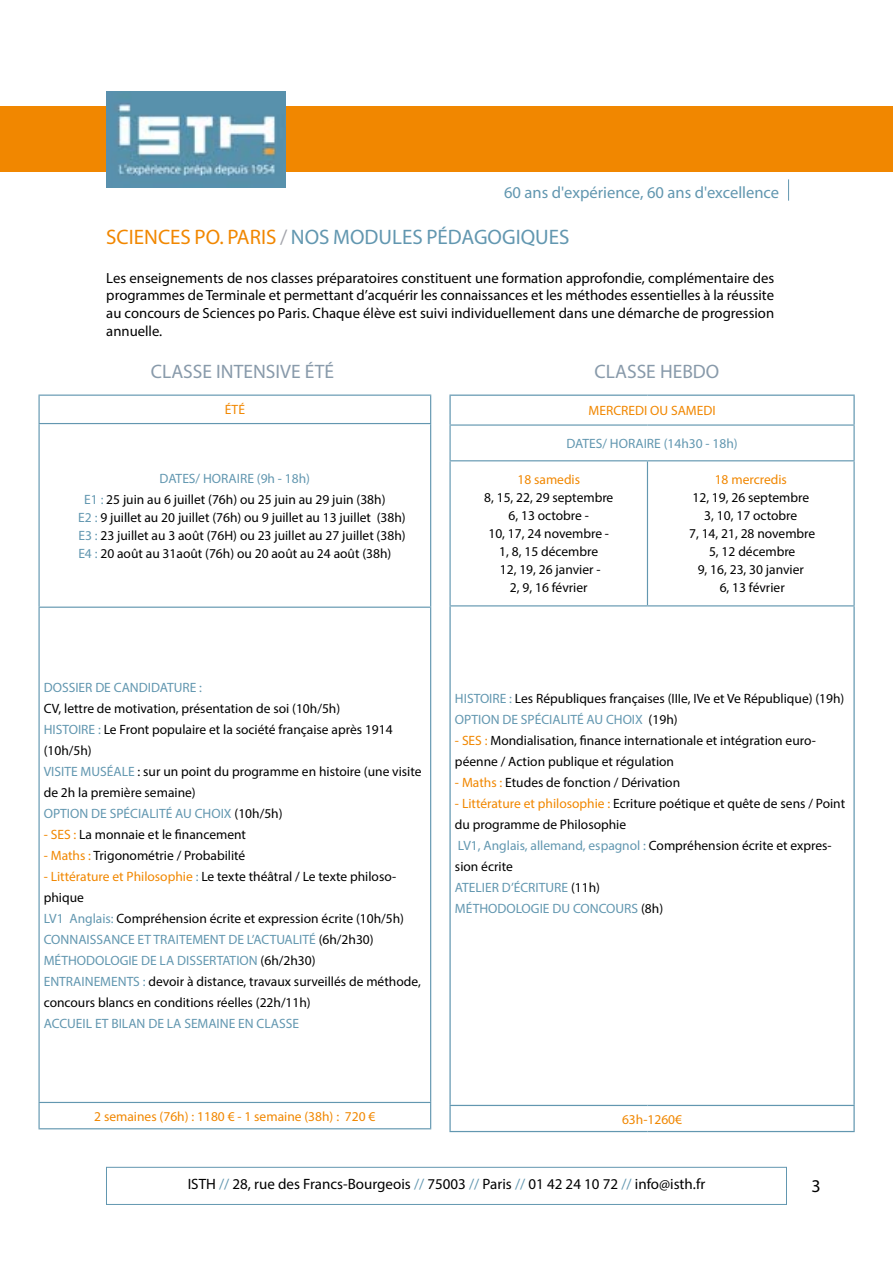
<style>
.page{position:relative;width:893px;height:1263px;background:#fff}
.page>*{position:absolute;margin:0;border:0;box-sizing:border-box;transform-origin:0 0}
.t1{font:21px "Myriad Pro";color:#6297b0}
.t2{font:19.5px "Myriad Pro";color:#889aaa}
.t3{font:18px "Myriad Pro";color:#000}
.t4{font:16.5px "Myriad Pro";color:#6297b0}
.t5{font:15px "Myriad Pro";color:#000}
.t6{font:14.7px/17.7px "Myriad Pro";color:#000;text-align:justify}
.t7{font:13.5px/21px "Myriad Pro";color:#000}
.t8{font:13.5px "Myriad Pro";color:#f18700}
.t9{font:13.5px "Myriad Pro";color:#6297b0}
.s1{color:#f18700}
.s2{color:#a4a5ac}
.s3{color:#6297b0}
</style>
<div class="page">
<div style="left:106px;top:1167px;width:681px;height:37px;border:1px solid #6297b0"></div>
<svg style="left:788px;top:179px;width:1px;height:22px"></svg>
<div style="left:0;top:106px;width:893px;height:66px;background:#f18700"></div>
<img style="left:106px;top:92px;width:180px;height:95px">
<hr style="left:38px;top:395px;width:393px;height:1px;background:#6297b0">
<hr style="left:38px;top:396px;width:2px;height:27px;background:#6297b0">
<svg style="left:430px;top:396px;width:1px;height:27px"></svg>
<hr style="left:38px;top:423px;width:393px;height:1px;background:#6297b0">
<hr style="left:38px;top:424px;width:2px;height:183px;background:#6297b0">
<hr style="left:430px;top:424px;width:1px;height:183px;background:#6297b0">
<hr style="left:38px;top:607px;width:393px;height:1px;background:#6297b0">
<hr style="left:38px;top:608px;width:2px;height:494px;background:#6297b0">
<hr style="left:430px;top:608px;width:1px;height:494px;background:#6297b0">
<hr style="left:38px;top:1102px;width:393px;height:1px;background:#6297b0">
<hr style="left:38px;top:1103px;width:2px;height:25px;background:#6297b0">
<svg style="left:430px;top:1103px;width:1px;height:25px"></svg>
<hr style="left:38px;top:1128px;width:393px;height:1px;background:#6297b0">
<hr style="left:449px;top:395px;width:198px;height:1px;background:#6297b0">
<hr style="left:449px;top:396px;width:2px;height:28px;background:#6297b0">
<hr style="left:647px;top:395px;width:208px;height:1px;background:#6297b0">
<hr style="left:853px;top:396px;width:2px;height:28px;background:#6297b0">
<hr style="left:449px;top:606px;width:2px;height:499px;background:#6297b0">
<hr style="left:853px;top:606px;width:2px;height:499px;background:#6297b0">
<hr style="left:449px;top:1105px;width:198px;height:1px;background:#6297b0">
<hr style="left:449px;top:1106px;width:2px;height:25px;background:#6297b0">
<hr style="left:647px;top:1105px;width:208px;height:1px;background:#6297b0">
<hr style="left:853px;top:1106px;width:2px;height:25px;background:#6297b0">
<hr style="left:449px;top:1131px;width:198px;height:1px;background:#6297b0">
<hr style="left:647px;top:1131px;width:208px;height:1px;background:#6297b0">
<hr style="left:449px;top:424px;width:198px;height:2px;background:#6297b0">
<hr style="left:449px;top:426px;width:2px;height:34px;background:#6297b0">
<hr style="left:647px;top:424px;width:208px;height:2px;background:#6297b0">
<hr style="left:853px;top:426px;width:2px;height:34px;background:#6297b0">
<hr style="left:449px;top:460px;width:198px;height:1px;background:#6297b0">
<hr style="left:449px;top:461px;width:2px;height:144px;background:#6297b0">
<hr style="left:647px;top:460px;width:208px;height:1px;background:#6297b0">
<hr style="left:647px;top:461px;width:1px;height:144px;background:#6297b0">
<hr style="left:853px;top:461px;width:2px;height:144px;background:#6297b0">
<hr style="left:449px;top:605px;width:198px;height:1px;background:#6297b0">
<hr style="left:647px;top:605px;width:208px;height:1px;background:#6297b0">
<p class="t4" style="left:504px;top:183px;width:277px">60 ans d'expérience, 60 ans d'excellence</p>
<h1 class="t1" style="left:106px;top:224px;width:465px"><span class="s1">SCIENCES PO. PARIS</span> <span class="s2">/</span> NOS MODULES PÉDAGOGIQUES</h1>
<p class="t6" style="left:106px;top:269px;width:669px">Les enseignements de nos classes préparatoires constituent une formation approfondie, complémentaire des programmes de Terminale et permettant d’acquérir les connaissances et les méthodes essentielles à la réussite au concours de Sciences po Paris. Chaque élève est suivi individuellement dans une démarche de progression annuelle.</p>
<h2 class="t2" style="left:595px;top:360px;width:126px">CLASSE HEBDO</h2>
<p class="t8" style="left:588px;top:402px;width:129px">MERCREDI OU SAMEDI</p>
<p class="t9" style="left:566px;top:435px;width:173px">DATES/ HORAIRE (14h30 - 18h)</p>
<p class="t8" style="left:517px;top:472px;width:64px">18 samedis</p>
<p class="t7" style="left:484px;top:489px;width:131px;line-height:18px;text-align:center">8, 15, 22, 29 septembre<br>6, 13 octobre -<br>10, 17, 24 novembre -<br>1, 8, 15 décembre<br>12, 19, 26 janvier -<br>2, 9, 16 février</p>
<h2 class="t2" style="left:151px;top:360px;width:185px">CLASSE INTENSIVE ÉTÉ</h2>
<p class="t8" style="left:225px;top:402px;width:22px">ÉTÉ</p>
<p class="t7" style="left:84px;top:468px;width:303px;text-align:center"><span class="s3">DATES/ HORAIRE (9h - 18h)<br>E1 :</span> 25 juin au 6 juillet (76h) ou 25 juin au 29 juin (38h)</p>
<p class="t7" style="left:78px;top:508px;width:329px;line-height:18px;text-align:justify"><span class="s3">E2 :</span> 9 juillet au 20 juillet (76h) ou 9 juillet au 13 juillet (38h)<br><span class="s3">E3 :</span> 23 juillet au 3 août (76H) ou 23 juillet au 27 juillet (38h)<br><span class="s3">E4 :</span> 20 août au 31août (76h) ou 20 août au 24 août (38h)</p>
<p class="t8" style="left:715px;top:471px;width:74px">18 mercredis</p>
<p class="t7" style="left:689px;top:489px;width:128px;line-height:18px;text-align:center">12, 19, 26 septembre<br>3, 10, 17 octobre<br>7, 14, 21, 28 novembre<br>5, 12 décembre<br>9, 16, 23, 30 janvier<br>6, 13 février</p>
<p class="t9" style="left:44px;top:679px;width:160px">DOSSIER DE CANDIDATURE :</p>
<p class="t7" style="left:44px;top:698px;width:379px">CV, lettre de motivation, présentation de soi (10h/5h)<br><span class="s3">HISTOIRE :</span> Le Front populaire et la société française après 1914 (10h/5h)<br><span class="s3">VISITE MUSÉALE</span> : sur un point du programme en histoire (une visite de 2h la première semaine)<br><span class="s3">OPTION DE SPÉCIALITÉ AU CHOIX</span> (10h/5h)</p>
<p class="t7" style="left:44px;top:824px;width:204px"><span class="s1">- SES :</span> La monnaie et le financement</p>
<p class="t7" style="left:44px;top:845px;width:203px"><span class="s1">- Maths :</span> Trigonométrie / Probabilité</p>
<p class="t7" style="left:44px;top:866px;width:379px"><span class="s1">- Littérature et Philosophie</span> <span class="s3">:</span> Le texte théâtral / Le texte philoso&shy;phique<br><span class="s3">LV1 Anglais:</span> Compréhension écrite et expression écrite (10h/5h)<br><span class="s3">CONNAISSANCE ET TRAITEMENT DE L’ACTUALITÉ</span> (6h/2h30)<br><span class="s3">MÉTHODOLOGIE DE LA DISSERTATION</span> (6h/2h30)<br><span class="s3">ENTRAINEMENTS :</span> devoir à distance, travaux surveillés de méthode, concours blancs en conditions réelles (22h/11h)</p>
<p class="t9" style="left:44px;top:1015px;width:257px">ACCUEIL ET BILAN DE LA SEMAINE EN CLASSE</p>
<p class="t8" style="left:94px;top:1108px;width:283px">2 semaines (76h) : 1180 € - 1 semaine (38h) : 720 €</p>
<p class="t7" style="left:455px;top:688px;width:391px"><span class="s3">HISTOIRE :</span> Les Républiques françaises (IIIe, IVe et Ve République) (19h)<br><span class="s3">OPTION DE SPÉCIALITÉ AU CHOIX</span> (19h)</p>
<p class="t7" style="left:455px;top:730px;width:362px"><span class="s1">- SES :</span> Mondialisation, finance internationale et intégration euro&shy;péenne / Action publique et régulation</p>
<p class="t7" style="left:455px;top:772px;width:227px"><span class="s1">- Maths :</span> Etudes de fonction / Dérivation</p>
<p class="t7" style="left:455px;top:793px;width:392px"><span class="s1">- Littérature et philosophie :</span> Ecriture poétique et quête de sens / Point du programme de Philosophie<br><span class="s3">LV1, Anglais, allemand, espagnol :</span> Compréhension écrite et expres&shy;sion écrite<br><span class="s3">ATELIER D’ÉCRITURE</span> (11h)<br><span class="s3">MÉTHODOLOGIE DU CONCOURS</span> (8h)</p>
<p class="t8" style="left:622px;top:1111px;width:62px">63h-1260€</p>
<p class="t5" style="left:188px;top:1174px;width:519px">ISTH <span class="s3">//</span> 28, rue des Francs-Bourgeois <span class="s3">//</span> 75003 <span class="s3">//</span> Paris <span class="s3">//</span> 01 42 24 10 72 <span class="s3">//</span> info@isth.fr</p>
<h3 class="t3" style="left:811px;top:1174px;width:11px">3</h3>
</div>
